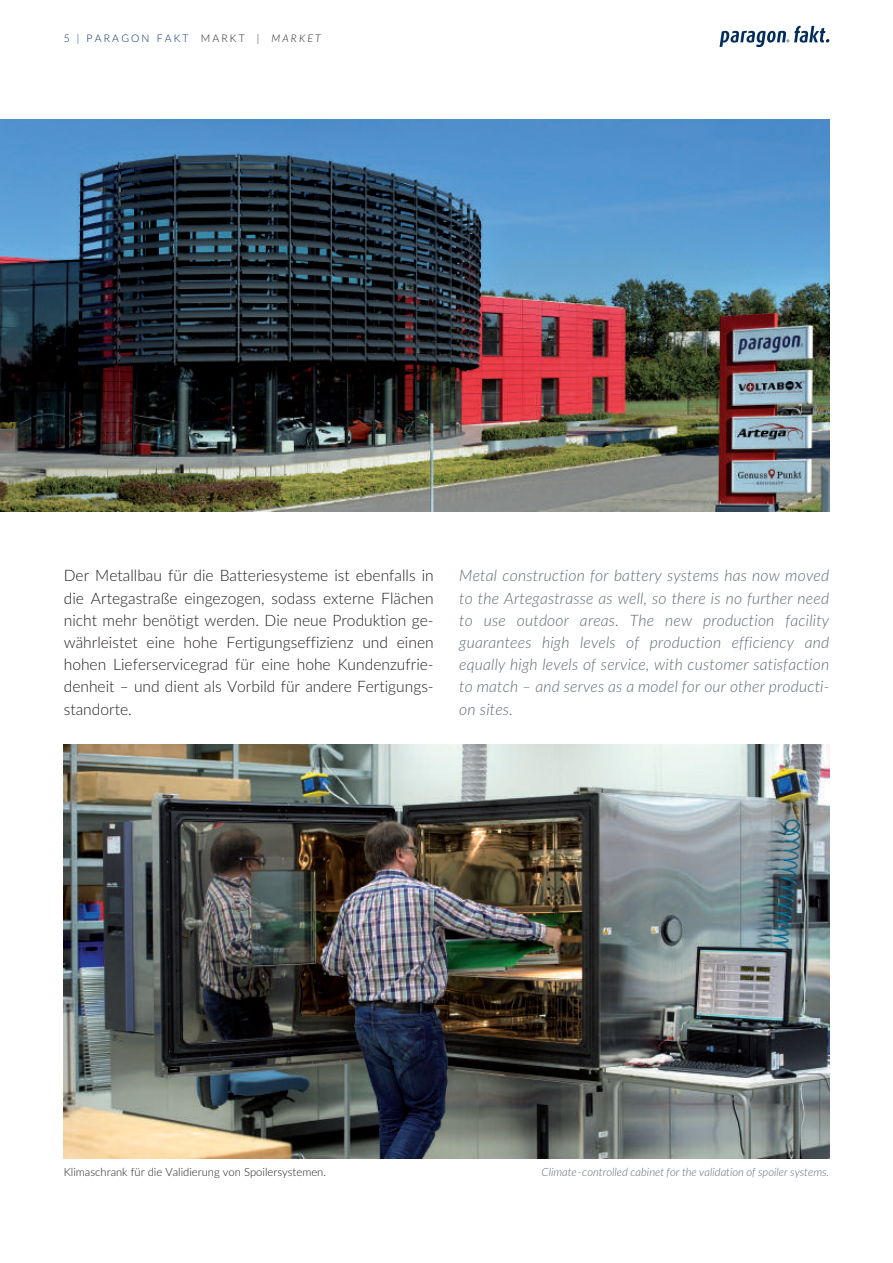
<style>
.page{position:relative;width:893px;height:1263px;background:#fff}
.page>*{position:absolute;margin:0;border:0;box-sizing:border-box;transform-origin:0 0}
.t1{font:300 15.75px/22.2px "Lato";color:#231f20;text-align:justify}
.t2{font:italic 300 15.75px/22.2px "Lato";letter-spacing:.01em;color:#5f696f;text-align:justify}
.t3{font:italic 300 11.25px "Lato";color:#5f696f}
.t4{font:300 11.25px "Lato";color:#231f20}
.t5{font:300 10.5px "Lato";letter-spacing:.205em;color:#002d5e}
.s1{color:#231f20}
.s2{font-style:italic;color:#231f20}
</style>
<div class="page">
<svg style="left:720px;top:26px;width:109px;height:21px"></svg>
<img style="left:64px;top:744px;width:765px;height:414px">
<img style="left:0;top:119px;width:829px;height:393px">
<p class="t5" style="left:64px;top:33px;width:258px">5 | PARAGON FAKT <span class="s1">MARKT |</span> <span class="s2">MARKET</span></p>
<p class="t1" style="left:64px;top:565px;width:371px">Der Metallbau für die Batteriesysteme ist ebenfalls in die Artegastraße eingezogen, sodass externe Flächen nicht mehr benötigt werden. Die neue Produktion ge&shy;währleistet eine hohe Fertigungseffizienz und einen hohen Lieferservicegrad für eine hohe Kundenzufrie&shy;denheit – und dient als Vorbild für andere Fertigungs&shy;standorte.</p>
<p class="t2" style="left:459px;top:565px;width:372px">Metal construction for battery systems has now moved to the Artegastrasse as well, so there is no further need to use outdoor areas. The new production facility guarantees high levels of production efficiency and equally high levels of service, with customer satisfaction to match – and serves as a model for our other producti&shy;on sites.</p>
<p class="t4" style="left:64px;top:1165px;width:264px">Klimaschrank für die Validierung von Spoilersystemen.</p>
<p class="t3" style="left:542px;top:1165px;width:289px">Climate-controlled cabinet for the validation of spoiler systems.</p>
</div>
